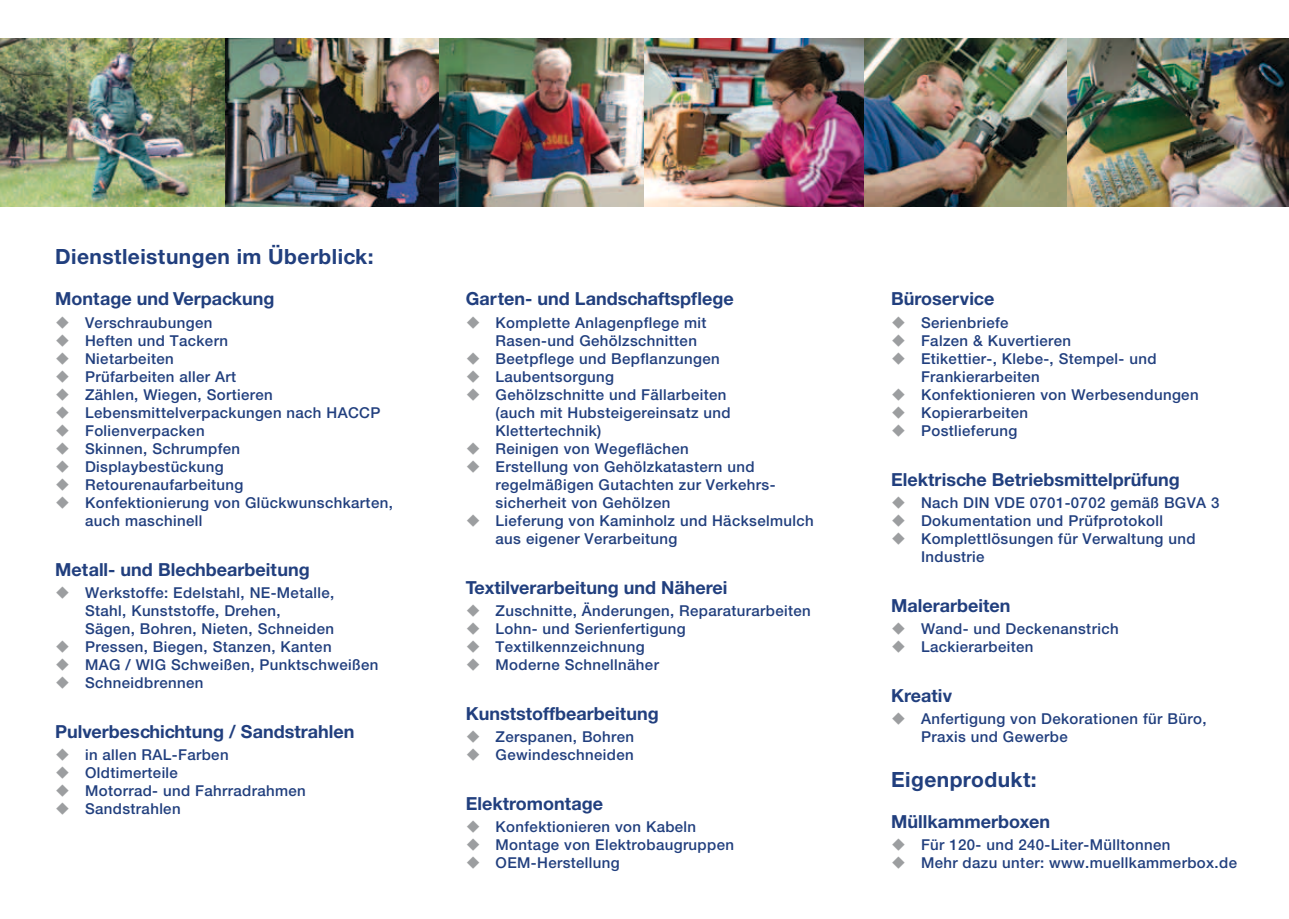
<style>
.page{position:relative;width:1289px;height:919px;background:#fff}
.page>*{position:absolute;margin:0;border:0;box-sizing:border-box;transform-origin:0 0}
.t1{font:700 21px "Helvetica Neue CE";letter-spacing:.02em;color:#213f7e}
.t2{font:700 18px "Helvetica Neue CE";color:#213f7e}
.t3{font:500 15px/18px "Helvetica Neue";letter-spacing:.025em;color:#213f7e}
</style>
<div class="page">
<img style="left:438px;top:38px;width:206px;height:168px">
<img style="left:0;top:38px;width:226px;height:168px">
<img style="left:1066px;top:38px;width:222px;height:168px">
<img style="left:863px;top:38px;width:203px;height:168px">
<img style="left:226px;top:38px;width:212px;height:168px">
<img style="left:644px;top:38px;width:219px;height:168px">
<h1 class="t1" style="left:55px;top:243px;width:320px">Dienstleistungen im Überblick:</h1>
<p class="t2" style="left:55px;top:288px;width:221px">Montage und Verpackung</p>
<p class="t3" style="left:85px;top:313px;width:309px">Verschraubungen<br>Heften und Tackern<br>Nietarbeiten<br>Prüfarbeiten aller Art<br>Zählen, Wiegen, Sortieren<br>Lebensmittelverpackungen nach HACCP<br>Folienverpacken<br>Skinnen, Schrumpfen<br>Displaybestückung<br>Retourenaufarbeitung<br>Konfektionierung von Glückwunschkarten, auch maschinell</p>
<p class="t2" style="left:55px;top:558px;width:256px">Metall- und Blechbearbeitung</p>
<p class="t3" style="left:85px;top:583px;width:295px">Werkstoffe: Edelstahl, NE-Metalle,<br>Stahl, Kunststoffe, Drehen,<br>Sägen, Bohren, Nieten, Schneiden<br>Pressen, Biegen, Stanzen, Kanten<br>MAG / WIG Schweißen, Punktschweißen<br>Schneidbrennen</p>
<p class="t2" style="left:55px;top:720px;width:300px">Pulverbeschichtung / Sandstrahlen</p>
<p class="t3" style="left:85px;top:745px;width:222px">in allen RAL-Farben<br>Oldtimerteile<br>Motorrad- und Fahrradrahmen<br>Sandstrahlen</p>
<p class="t2" style="left:466px;top:288px;width:269px">Garten- und Landschaftspflege</p>
<p class="t3" style="left:495px;top:313px;width:320px">Komplette Anlagenpflege mit<br>Rasen-und Gehölzschnitten<br>Beetpflege und Bepflanzungen<br>Laubentsorgung<br>Gehölzschnitte und Fällarbeiten<br>(auch mit Hubsteigereinsatz und<br>Klettertechnik)<br>Reinigen von Wegeflächen<br>Erstellung von Gehölzkatastern und regelmäßigen Gutachten zur Verkehrs&shy;sicherheit von Gehölzen<br>Lieferung von Kaminholz und Häckselmulch aus eigener Verarbeitung</p>
<p class="t2" style="left:466px;top:576px;width:263px">Textilverarbeitung und Näherei</p>
<p class="t3" style="left:495px;top:601px;width:317px">Zuschnitte, Änderungen, Reparaturarbeiten<br>Lohn- und Serienfertigung<br>Textilkennzeichnung<br>Moderne Schnellnäher</p>
<p class="t2" style="left:466px;top:702px;width:195px">Kunststoffbearbeitung</p>
<p class="t3" style="left:495px;top:727px;width:140px">Zerspanen, Bohren<br>Gewindeschneiden</p>
<p class="t2" style="left:466px;top:792px;width:139px">Elektromontage</p>
<p class="t3" style="left:495px;top:817px;width:240px">Konfektionieren von Kabeln<br>Montage von Elektrobaugruppen<br>OEM-Herstellung</p>
<p class="t2" style="left:891px;top:288px;width:105px">Büroservice</p>
<p class="t3" style="left:921px;top:313px;width:279px">Serienbriefe<br>Falzen &amp; Kuvertieren<br>Etikettier-, Klebe-, Stempel- und<br>Frankierarbeiten<br>Konfektionieren von Werbesendungen<br>Kopierarbeiten<br>Postlieferung</p>
<p class="t2" style="left:891px;top:468px;width:290px">Elektrische Betriebsmittelprüfung</p>
<p class="t3" style="left:921px;top:493px;width:300px">Nach DIN VDE 0701-0702 gemäß BGVA 3<br>Dokumentation und Prüfprotokoll<br>Komplettlösungen für Verwaltung und<br>Industrie</p>
<p class="t2" style="left:891px;top:594px;width:121px">Malerarbeiten</p>
<p class="t3" style="left:921px;top:619px;width:199px">Wand- und Deckenanstrich<br>Lackierarbeiten</p>
<p class="t2" style="left:891px;top:684px;width:63px">Kreativ</p>
<p class="t3" style="left:921px;top:709px;width:287px">Anfertigung von Dekorationen für Büro,<br>Praxis und Gewerbe</p>
<h1 class="t1" style="left:891px;top:766px;width:147px">Eigenprodukt:</h1>
<p class="t2" style="left:891px;top:810px;width:160px">Müllkammerboxen</p>
<p class="t3" style="left:921px;top:835px;width:317px">Für 120- und 240-Liter-Mülltonnen<br>Mehr dazu unter: www.muellkammerbox.de</p>
</div>
